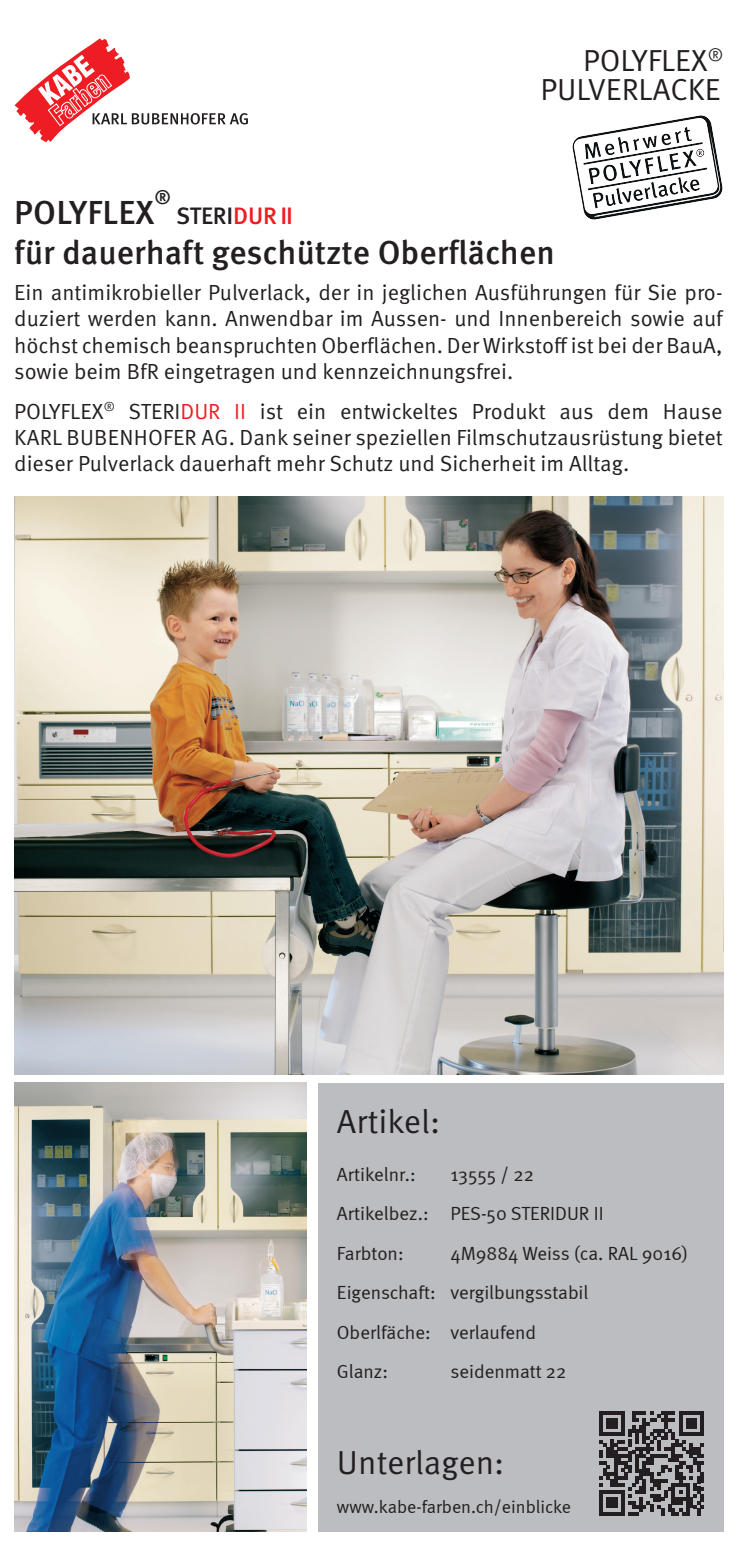
<style>
.page{position:relative;width:738px;height:1560px;background:#fff}
.page>*{position:absolute;margin:0;border:0;box-sizing:border-box;transform-origin:0 0}
.t1{font:500 33.3px "Meta Pro";color:#231f20}
.t2{font:33.3px "Meta Pro";color:#231f20}
.t3{font:30.4px/29px "Meta Pro";color:#231f20;text-align:right}
.t4{font:500 23.8px "Meta Pro";letter-spacing:-.01em;color:#231f20}
.t5{font:21.9px/26.2px "Meta Pro";color:#231f20;text-align:justify}
.t6{font:500 19.4px "Meta Pro";color:#231f20}
.t7{font:19px/39.5px "Meta Normal";color:#231f20}
.t8{font:18.1px "Meta Normal";color:#231f20}
.s1{color:#ee1d23}
</style>
<div class="page">
<div style="left:318px;top:1082px;width:404px;height:449px;background:#bcbdc0"></div>
<img style="left:15px;top:496px;width:707px;height:578px">
<img style="left:15px;top:1082px;width:291px;height:449px">
<svg style="left:15px;top:38px;width:233px;height:104px"></svg>
<img style="left:572px;top:115px;width:150px;height:105px">
<svg style="left:599px;top:1411px;width:104px;height:104px"></svg>
<h2 class="t3" style="left:540px;top:47px;width:184px">POLYFLEX<sup>®<br></sup>PULVERLACKE</h2>
<p class="t6" style="left:154px;top:185px;width:18px">®</p>
<h1 class="t1" style="left:14px;top:191px;width:141px">POLYFLEX</h1>
<p class="t4" style="left:176px;top:200px;width:118px">STERI<span class="s1">DUR</span> <span class="s1">II</span></p>
<h1 class="t1" style="left:14px;top:231px;width:542px">für dauerhaft geschützte Oberflächen</h1>
<p class="t5" style="left:14px;top:280px;width:709px">Ein antimikrobieller Pulverlack, der in jeglichen Ausführungen für Sie pro&shy;duziert werden kann. Anwendbar im Aussen- und Innenbereich sowie auf höchst chemisch beanspruchten Oberflächen. Der Wirkstoff ist bei der BauA, sowie beim BfR eingetragen und kennzeichnungsfrei.</p>
<p class="t5" style="left:14px;top:398px;width:709px">POLYFLEX<sup>®</sup> STERI<span class="s1">DUR II</span> ist ein entwickeltes Produkt aus dem Hause KARL BUBENHOFER AG. Dank seiner speziellen Filmschutzausrüstung bietet dieser Pulverlack dauerhaft mehr Schutz und Sicherheit im Alltag.</p>
<h1 class="t2" style="left:337px;top:1100px;width:105px">Artikel:</h1>
<p class="t7" style="left:337px;top:1154px;width:80px">Artikelnr.:</p>
<p class="t7" style="left:337px;top:1154px;width:268px;text-indent:113px">13555 / 22<br>Artikelbez.: PES-50 STERIDUR II<br>Farbton:</p>
<p class="t7" style="left:337px;top:1233px;width:352px;text-indent:113px">4M9884 Weiss (ca. RAL 9016)<br>Eigenschaft: vergilbungsstabil<br>Oberlfäche: verlaufend<br>Glanz:</p>
<p class="t7" style="left:450px;top:1351px;width:117px">seidenmatt 22</p>
<h1 class="t2" style="left:337px;top:1441px;width:169px">Unterlagen:</h1>
<p class="t8" style="left:337px;top:1495px;width:235px">www.kabe-farben.ch/einblicke</p>
</div>
